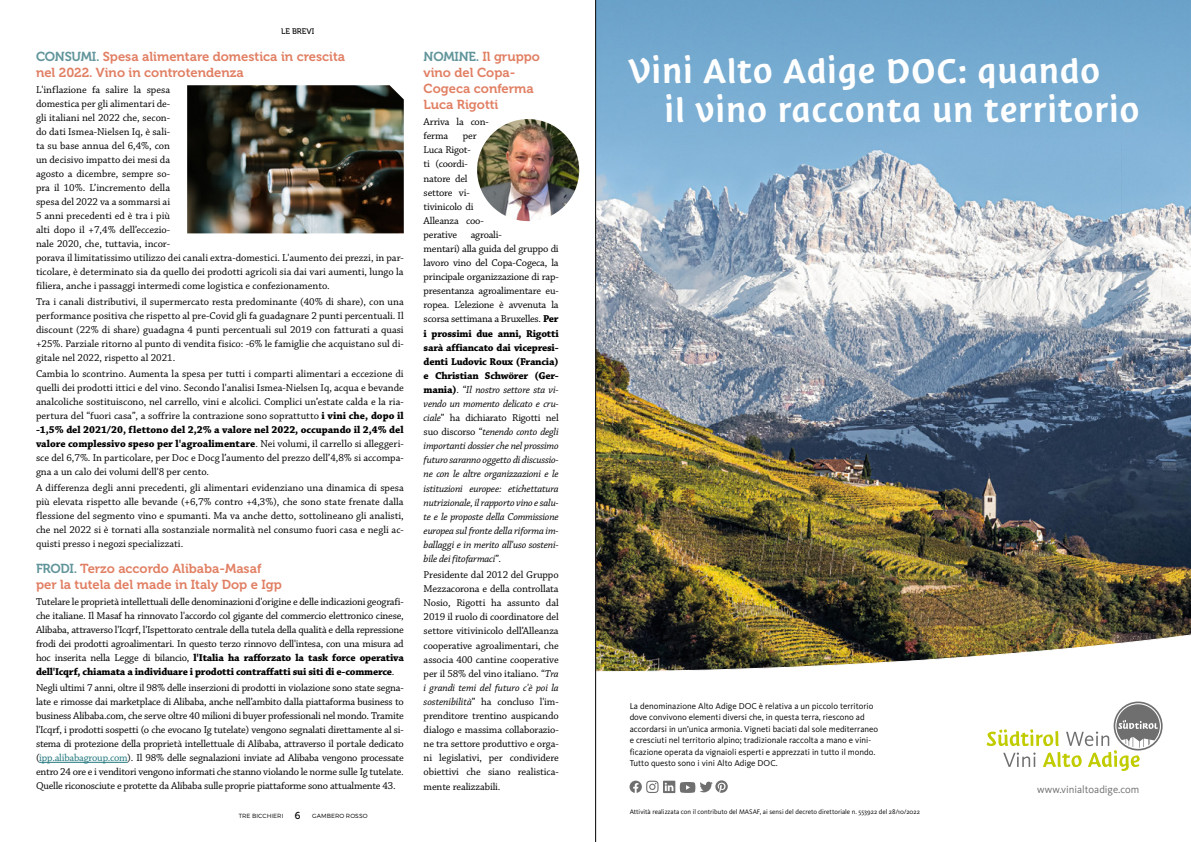
<style>
.page{position:relative;width:1191px;height:842px;background:#fff}
.page>*{position:absolute;margin:0;border:0;box-sizing:border-box;transform-origin:0 0}
.t1{font:39.5px/39.5px "Suedtirol";color:#fff}
.t2{font:13px/16.1px "Museo 700";color:#e17f63}
.t3{font:10.7px "Kievit";color:#706f6f}
.t4{font:10.5px/14px "Chaparral Pro";color:#000;text-align:justify}
.t5{font:italic 10.5px/14.1px "Chaparral Pro";letter-spacing:-.02em;color:#000}
.t6{font:10.5px/14.1px "Chaparral Pro";letter-spacing:-.02em;color:#000}
.t7{font:8.9px/11.5px "Kievit";color:#000}
.t8{font:8px "Museo 500";color:#000}
.t9{font:6.8px "Kievit";color:#000}
.t10{font:300 6px "Montserrat";letter-spacing:.01em;color:#000}
.s1{color:#61959b}
.s2{font-weight:700}
.s3{color:#21777d}
.s4{font-family:"Museo 500";font-weight:400;font-size:10px}
.s5{font-style:normal}
.s6{font-weight:700;font-style:normal}
.s7{font-style:italic}
</style>
<div class="page">
<hr style="left:39px;top:762px;width:89px;height:1px;background:#21777d">
<img style="left:187px;top:85px;width:217px;height:148px">
<img style="left:477px;top:119px;width:102px;height:102px;border-radius:51px">
<img style="left:595px;top:0;width:596px;height:842px">
<p class="t8" style="left:281px;top:27px;width:34px">LE BREVI</p>
<p class="t2" style="left:36px;top:48px;width:310px"><span class="s1">CONSUMI.</span> Spesa alimentare domestica in crescita nel 2022. Vino in controtendenza</p>
<p class="t4" style="left:36px;top:83px;width:369px;text-align:left">L'inflazione fa salire la spesa<br>domestica per gli alimentari de-<br>gli italiani nel 2022 che, secon-<br>do dati Ismea-Nielsen Iq, è sali-<br>ta su base annua del 6,4%, con<br>un decisivo impatto dei mesi da<br>agosto a dicembre, sempre so-<br>pra il 10%. L’incremento della<br>spesa del 2022 va a sommarsi ai<br>5 anni precedenti ed è tra i più<br>alti dopo il +7,4% dell’eccezio-<br>nale 2020, che, tuttavia, incor-<br>porava il limitatissimo utilizzo dei canali extra-domestici. L'aumento dei prezzi, in par&shy;ticolare, è determinato sia da quello dei prodotti agricoli sia dai vari aumenti, lungo la filiera, anche i passaggi intermedi come logistica e confezionamento.</p>
<p class="t4" style="left:36px;top:295px;width:369px">Tra i canali distributivi, il supermercato resta predominante (40% di share), con una performance positiva che rispetto al pre-Covid gli fa guadagnare 2 punti percentuali. Il discount (22% di share) guadagna 4 punti percentuali sul 2019 con fatturati a quasi +25%. Parziale ritorno al punto di vendita fisico: -6% le famiglie che acquistano sul di&shy;gitale nel 2022, rispetto al 2021.</p>
<p class="t4" style="left:36px;top:367px;width:369px">Cambia lo scontrino. Aumenta la spesa per tutti i comparti alimentari a eccezione di quelli dei prodotti ittici e del vino. Secondo l'analisi Ismea-Nielsen Iq, acqua e bevande analcoliche sostituiscono, nel carrello, vini e alcolici. Complici un’estate calda e la ria&shy;pertura del “fuori casa”, a soffrire la contrazione sono soprattutto <span class="s2">i vini che, dopo il -1,5% del 2021/20, flettono del 2,2% a valore nel 2022, occupando il 2,4% del valore complessivo speso per l'agroalimentare</span>. Nei volumi, il carrello si alleggeri&shy;sce del 6,7%. In particolare, per Doc e Docg l’aumento del prezzo dell’4,8% si accompa&shy;gna a un calo dei volumi dell'8 per cento.</p>
<p class="t4" style="left:36px;top:481px;width:369px">A differenza degli anni precedenti, gli alimentari evidenziano una dinamica di spesa più elevata rispetto alle bevande (+6,7% contro +4,3%), che sono state frenate dalla flessione del segmento vino e spumanti. Ma va anche detto, sottolineano gli analisti, che nel 2022 si è tornati alla sostanziale normalità nel consumo fuori casa e negli ac&shy;quisti presso i negozi specializzati.</p>
<p class="t2" style="left:36px;top:561px;width:247px"><span class="s1">FRODI.</span> Terzo accordo Alibaba-Masaf per la tutela del made in Italy Dop e Igp</p>
<p class="t4" style="left:36px;top:595px;width:369px">Tutelare le proprietà intellettuali delle denominazioni d'origine e delle indicazioni geografi&shy;che italiane. Il Masaf ha rinnovato l'accordo col gigante del commercio elettronico cinese, Alibaba, attraverso l'Icqrf, l'Ispettorato centrale della tutela della qualità e della repressione frodi dei prodotti agroalimentari. In questo terzo rinnovo dell'intesa, con una misura ad hoc inserita nella Legge di bilancio, <span class="s2">l'Italia ha rafforzato la task force operativa dell'Icqrf, chiamata a individuare i prodotti contraffatti sui siti di e-commerce</span>.</p>
<p class="t4" style="left:36px;top:681px;width:369px">Negli ultimi 7 anni, oltre il 98% delle inserzioni di prodotti in violazione sono state segna&shy;late e rimosse dai marketplace di Alibaba, anche nell’ambito dalla piattaforma business to business Alibaba.com, che serve oltre 40 milioni di buyer professionali nel mondo. Tramite l'Icqrf, i prodotti sospetti (o che evocano Ig tutelate) vengono segnalati direttamente al si&shy;stema di protezione della proprietà intellettuale di Alibaba, attraverso il portale dedicato (<span class="s3">ipp.alibabagroup.com</span>). Il 98% delle segnalazioni inviate ad Alibaba vengono processate entro 24 ore e i venditori vengono informati che stanno violando le norme sulle Ig tutelate.<br>Quelle riconosciute e protette da Alibaba sulle proprie piattaforme sono attualmente 43.</p>
<p class="t10" style="left:239px;top:812px;width:130px">TRE BICCHIERI <span class="s4">6</span> GAMBERO ROSSO</p>
<p class="t2" style="left:423px;top:48px;width:118px"><span class="s1">NOMINE.</span> Il gruppo vino del Copa-<br>Cogeca conferma<br>Luca Rigotti</p>
<p class="t6" style="left:423px;top:115px;width:67px">Arriva la con&shy;ferma</p>
<p class="t6" style="left:424px;top:129px;width:61px;text-indent:39px">per<br>Luca Rigot-<br>ti (coordi&shy;natore del settore vi&shy;tivinicolo di<br>Alleanza coo&shy;perative</p>
<p class="t5" style="left:424px;top:228px;width:137px;text-indent:47px"><span class="s5">agroali-<br>mentari) alla guida del gruppo di lavoro vino del Copa-Cogeca, la principale organizzazione di rap&shy;presentanza agroalimentare eu&shy;ropea. L’elezione è avvenuta la scorsa settimana a Bruxelles.</span> <span class="s6">Per i prossimi due anni, Rigotti sarà affiancato dai vicepresi&shy;denti Ludovic Roux (Francia) e Christian Schwörer (Ger&shy;mania)</span><span class="s5">. “</span>Il nostro settore sta vi&shy;vendo un momento delicato e cru&shy;ciale<span class="s5">” ha dichiarato Rigotti nel suo discorso “</span>tenendo conto degli importanti dossier che nel prossimo futuro saranno oggetto di discussio&shy;ne con le altre organizzazioni e le istituzioni europee: etichettatura nutrizionale, il rapporto vino e salu&shy;te e le proposte della Commissione europea sul fronte della riforma im&shy;ballaggi e in merito all'uso sosteni&shy;bile dei fitofarmaci<span class="s5">”.</span></p>
<p class="t4" style="left:424px;top:568px;width:137px">Presidente dal 2012 del Gruppo Mezzacorona e della controllata Nosio, Rigotti ha assunto dal 2019 il ruolo di coordinatore del settore vitivinicolo dell’Alleanza cooperative agroalimentari, che associa 400 cantine cooperative per il 58% del vino italiano. “<span class="s7">Tra i grandi temi del futuro c'è poi la sostenibilità</span>” ha concluso l'im&shy;prenditore trentino auspicando dialogo e massima collaborazio&shy;ne tra settore produttivo e orga&shy;ni legislativi, per condividere obiettivi che siano realistica&shy;mente realizzabili.</p>
<h1 class="t1" style="left:664px;top:51px;width:477px;text-indent:-36px">Vini Alto Adige DOC: quando<br>il vino racconta un territorio</h1>
<p class="t7" style="left:629px;top:700px;width:250px">La denominazione Alto Adige DOC è relativa a un piccolo territorio dove convivono elementi diversi che, in questa terra, riescono ad accordarsi in un’unica armonia. Vigneti baciati dal sole mediterraneo e cresciuti nel territorio alpino; tradizionale raccolta a mano e vini&shy;ficazione operata da vignaioli esperti e apprezzati in tutto il mondo.<br>Tutto questo sono i vini Alto Adige DOC.</p>
<p class="t9" style="left:629px;top:808px;width:292px">Attività realizzata con il contributo del MASAF, ai sensi del decreto direttoriale n. 553922 del 28/10/2022</p>
<p class="t3" style="left:1037px;top:783px;width:104px">www.vinialtoadige.com</p>
</div>
